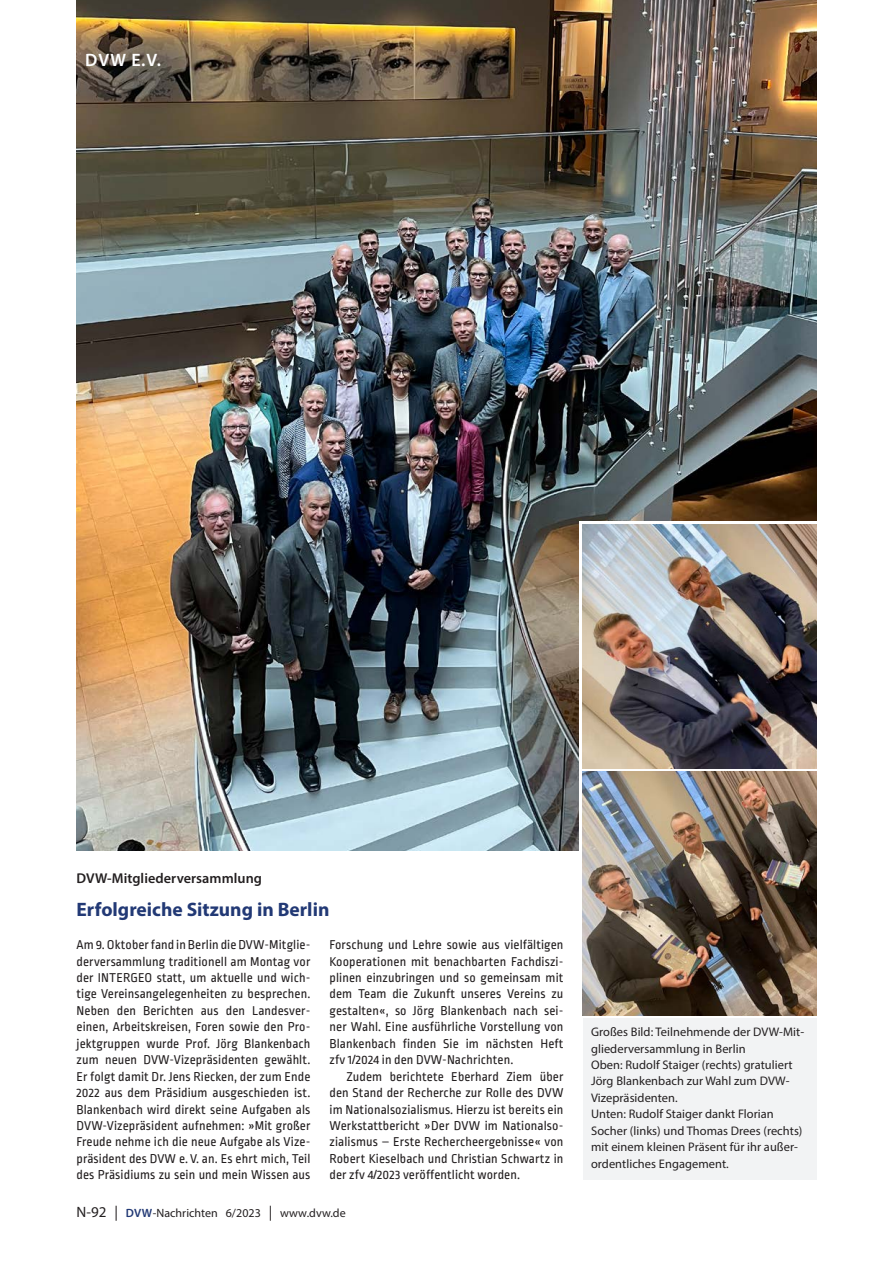
<style>
.page{position:relative;width:893px;height:1263px;background:#fff}
.page>*{position:absolute;margin:0;border:0;box-sizing:border-box;transform-origin:0 0}
._11_titel_1{font:700 19.5px "Myriad Pro";color:#223975}
._91_kolumne_rubrik{font:600 18px "Myriad Pro";color:#fff}
._19_titel_rubrik{font:600 14.25px "Myriad Pro";letter-spacing:.005em;color:#231f20}
._01_normal_oEZ{font:13.5px/16.5px "Ropa Mix Pro";letter-spacing:.01em;color:#231f20;text-align:justify}
._01_normal{font:13.5px/16.5px "Ropa Mix Pro";letter-spacing:.01em;color:#231f20;text-align:justify}
._05_abb{font:12.45px/16.5px "Myriad Pro";letter-spacing:.005em;color:#231f20}
.t1{font:12px "Myriad Pro";letter-spacing:.005em;color:#231f20}
.s1{font-size:15px}
.s2{font-weight:600;color:#223975}
</style>
<div class="page">
<img style="left:77px;top:0;width:739px;height:850px">
<div style="left:579px;top:522px;width:270px;height:496px;background:#fff"></div>
<img style="left:583px;top:525px;width:233px;height:243px">
<img style="left:583px;top:772px;width:233px;height:243px">
<div style="left:583px;top:1018px;width:233px;height:161px;background:#f2f3f4"></div>
<p class="_91_kolumne_rubrik" style="left:85px;top:48px;width:77px">DVW e.V.</p>
<p class="_19_titel_rubrik" style="left:77px;top:869px;width:187px">DVW-Mitgliederversammlung</p>
<p class="_11_titel_1" style="left:77px;top:897px;width:254px">Erfolgreiche Sitzung in Berlin</p>
<p class="_01_normal_oEZ" style="left:77px;top:937px;width:235px">Am 9. Oktober fand in Berlin die DVW-Mitglie&shy;derversammlung traditionell am Montag vor der INTERGEO statt, um aktuelle und wich&shy;tige Vereinsangelegenheiten zu besprechen.<br>Neben den Berichten aus den Landesver&shy;einen, Arbeitskreisen, Foren sowie den Pro&shy;jektgruppen wurde Prof. Jörg Blankenbach zum neuen DVW-Vizepräsidenten gewählt.<br>Er folgt damit Dr. Jens Riecken, der zum Ende 2022 aus dem Präsidium ausgeschieden ist.<br>Blankenbach wird direkt seine Aufgaben als DVW-Vizepräsident aufnehmen: »Mit großer Freude nehme ich die neue Aufgabe als Vize&shy;präsident des DVW e. V. an. Es ehrt mich, Teil des Präsidiums zu sein und mein Wissen aus</p>
<p class="_01_normal_oEZ" style="left:330px;top:937px;width:235px">Forschung und Lehre sowie aus vielfältigen Kooperationen mit benachbarten Fachdiszi&shy;plinen einzubringen und so gemeinsam mit dem Team die Zukunft unseres Vereins zu gestalten«, so Jörg Blankenbach nach sei&shy;ner Wahl. Eine ausführliche Vorstellung von Blankenbach finden Sie im nächsten Heft zfv 1/2024 in den DVW-Nachrichten.</p>
<p class="_01_normal" style="left:330px;top:1069px;width:235px;text-indent:17px">Zudem berichtete Eberhard Ziem über den Stand der Recherche zur Rolle des DVW im Nationalsozialismus. Hierzu ist bereits ein Werkstattbericht »Der DVW im Nationalso&shy;zialismus – Erste Rechercheergebnisse« von Robert Kieselbach und Christian Schwartz in der zfv 4/2023 veröffentlicht worden.</p>
<p class="t1" style="left:77px;top:1205px;width:271px"><span class="s1">N-92 |</span> <span class="s2">DVW</span>-Nachrichten 6/2023 <span class="s1">|</span> www.dvw.de</p>
<p class="_05_abb" style="left:591px;top:1023px;width:215px">Großes Bild: Teilnehmende der DVW-Mit&shy;gliederversammlung in Berlin</p>
<p class="_05_abb" style="left:591px;top:1056px;width:203px">Oben: Rudolf Staiger (rechts) gratuliert<br>Jörg Blankenbach zur Wahl zum DVW‑<br>Vizepräsidenten.</p>
<p class="_05_abb" style="left:591px;top:1106px;width:213px">Unten: Rudolf Staiger dankt Florian Socher (links) und Thomas Drees (rechts) mit einem kleinen Präsent für ihr außer&shy;ordentliches Engagement.</p>
</div>
